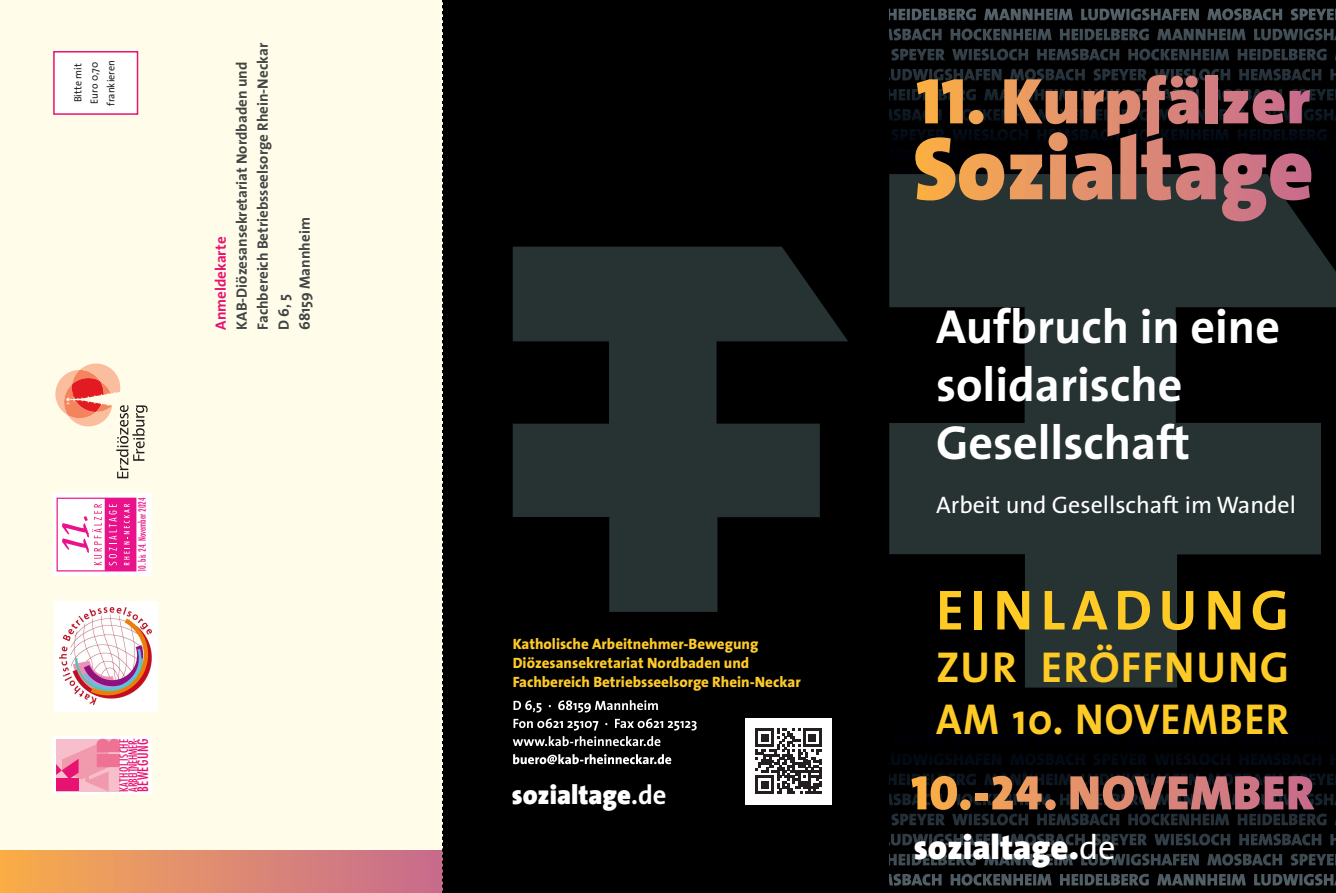
<style>
.page{position:relative;width:1336px;height:893px;background:#fff}
.page>*{position:absolute;margin:0;border:0;box-sizing:border-box;transform-origin:0 0}
.t1{font:700 57px "The Sans";letter-spacing:.115em;color:#fecb26}
.t2{font:700 48px/57.6px "The Sans";color:#fff}
.t3{font:700 43.5px "The Sans";letter-spacing:.03em;color:#fecb26;scale:.94 1}
.t4{font:700 43.5px "The Sans";letter-spacing:.03em;color:#fecb26}
.t5{font:900 34.5px "The Sans B9";color:#fff}
.t6{font:900 27px "The Sans B9";color:#fff}
.t7{font:24px "The Sans";color:#fff}
.t8{font:700 15px/21px "The Sans";color:#424545}
.t9{font:800 15px/19.2px "The Sans";color:#feca28}
.t10{font:14.1px "Futura Condensed";letter-spacing:.035em;color:#e81272}
.t11{font:11.25px/9px "Futura Condensed";letter-spacing:-.025em;color:#e81272}
.t12{font:500 11.1px "Futura PT Cond";color:#e9128a;scale:.86 1}
.t13{font:10.5px/16.5px "The Sans";color:#231f20;text-align:center}
.s1{color:#e81272}
.s2{font-family:"The Sans";font-weight:700}
.s3{font-family:"The Sans";font-weight:400}
</style>
<div class="page">
<svg style="left:889px;top:0;width:444px;height:893px;background:#0b0d10"></svg>
<div style="left:956px;top:693px;width:351px;height:12px;background:#000001"></div>
<svg style="left:956px;top:9px;width:351px;height:11px;background:#30383c"></svg>
<div style="left:442px;top:0;width:447px;height:893px;background:#000001"></div>
<div style="left:0;top:0;width:442px;height:850px;background:#fffde9"></div>
<div style="left:54px;top:52px;width:83px;height:62px;background:#fff"></div>
<div style="left:53px;top:51px;width:85px;height:64px;border:2px solid #e81272"></div>
<svg style="left:889px;top:174px;width:446px;height:514px;background:#192021"></svg>
<div style="left:0;top:851px;width:442px;height:42px;background:linear-gradient(to right,#f8ad4c,#c66b91)"></div>
<div style="left:745px;top:718px;width:86px;height:86px;background:#fff"></div>
<svg style="left:755px;top:728px;width:67px;height:66px"></svg>
<svg style="left:512px;top:247px;width:336px;height:365px;fill:#273233"></svg>
<div style="left:53px;top:736px;width:98px;height:58px;background:#fff"></div>
<svg style="left:56px;top:739px;width:64px;height:52px;background:#f18baa"></svg>
<div style="left:53px;top:494px;width:98px;height:82px;background:#fff"></div>
<svg style="left:57px;top:497px;width:80px;height:75px"></svg>
<svg style="left:55px;top:364px;width:93px;height:114px"></svg>
<div style="left:54px;top:601px;width:103px;height:110px;background:#fff"></div>
<img style="left:59px;top:608px;width:92px;height:97px">
<svg style="left:57px;top:498px;width:80px;height:73px"></svg>
<svg style="left:512px;top:736px;width:148px;height:10px"></svg>
<svg style="left:513px;top:718px;width:183px;height:12px"></svg>
<svg style="left:513px;top:700px;width:144px;height:12px"></svg>
<svg style="left:442px;top:2px;width:1px;height:889px"></svg>
<svg style="left:513px;top:754px;width:158px;height:10px"></svg>
<div style="left:1204px;top:76px;width:12px;height:47px;background:#d27b81"></div>
<svg style="left:1223px;top:90px;width:86px;height:34px;background:#8b505e"></svg>
<svg style="left:915px;top:75px;width:300px;height:125px;background:#714c38"></svg>
<svg style="left:1221px;top:153px;width:90px;height:68px;background:#84505c"></svg>
<svg style="left:911px;top:776px;width:144px;height:34px;background:#704f2c"></svg>
<svg style="left:1070px;top:776px;width:244px;height:34px;background:#8b5554"></svg>
<p class="t13" style="left:69px;top:106px;width:47px;rotate:-90deg">Bitte mit<br>Euro 0,70 frankieren</p>
<p class="t8" style="left:210px;top:330px;width:288px;rotate:-90deg"><span class="s1">Anmeldekarte<br></span>KAB-Diözesansekretariat Nordbaden und<br>Fachbereich Betriebsseelsorge Rhein-Neckar<br>D 6, 5<br>68159 Mannheim</p>
<p class="t12" style="left:135px;top:572px;width:89px;rotate:-90deg">10. bis 24. November 2024</p>
<p class="t11" style="left:119px;top:792px;width:55px;rotate:-90deg">KATHOLISCHE<br>ARBEITNEHMER-</p>
<p class="t10" style="left:134px;top:792px;width:55px;rotate:-90deg">BEWEGUNG</p>
<p class="t9" style="left:512px;top:634px;width:289px">Katholische Arbeitnehmer-Bewegung<br>Diözesansekretariat Nordbaden und<br>Fachbereich Betriebsseelsorge Rhein-Neckar</p>
<p class="t6" style="left:512px;top:780px;width:156px">sozialtage<span class="s2">.de</span></p>
<p class="t2" style="left:935px;top:297px;width:345px">Aufbruch in eine solidarische</p>
<p class="t2" style="left:935px;top:412px;width:256px">Gesellschaft</p>
<p class="t7" style="left:935px;top:485px;width:361px">Arbeit und Gesellschaft im Wandel</p>
<p class="t1" style="left:935px;top:562px;width:354px">EINLADUNG</p>
<p class="t4" style="left:935px;top:630px;width:354px">ZUR ERÖFFNUNG</p>
<p class="t3" style="left:935px;top:683px;width:377px">AM 10. NOVEMBER</p>
<p class="t5" style="left:913px;top:829px;width:203px">sozialtage.<span class="s3">de</span></p>
</div>
